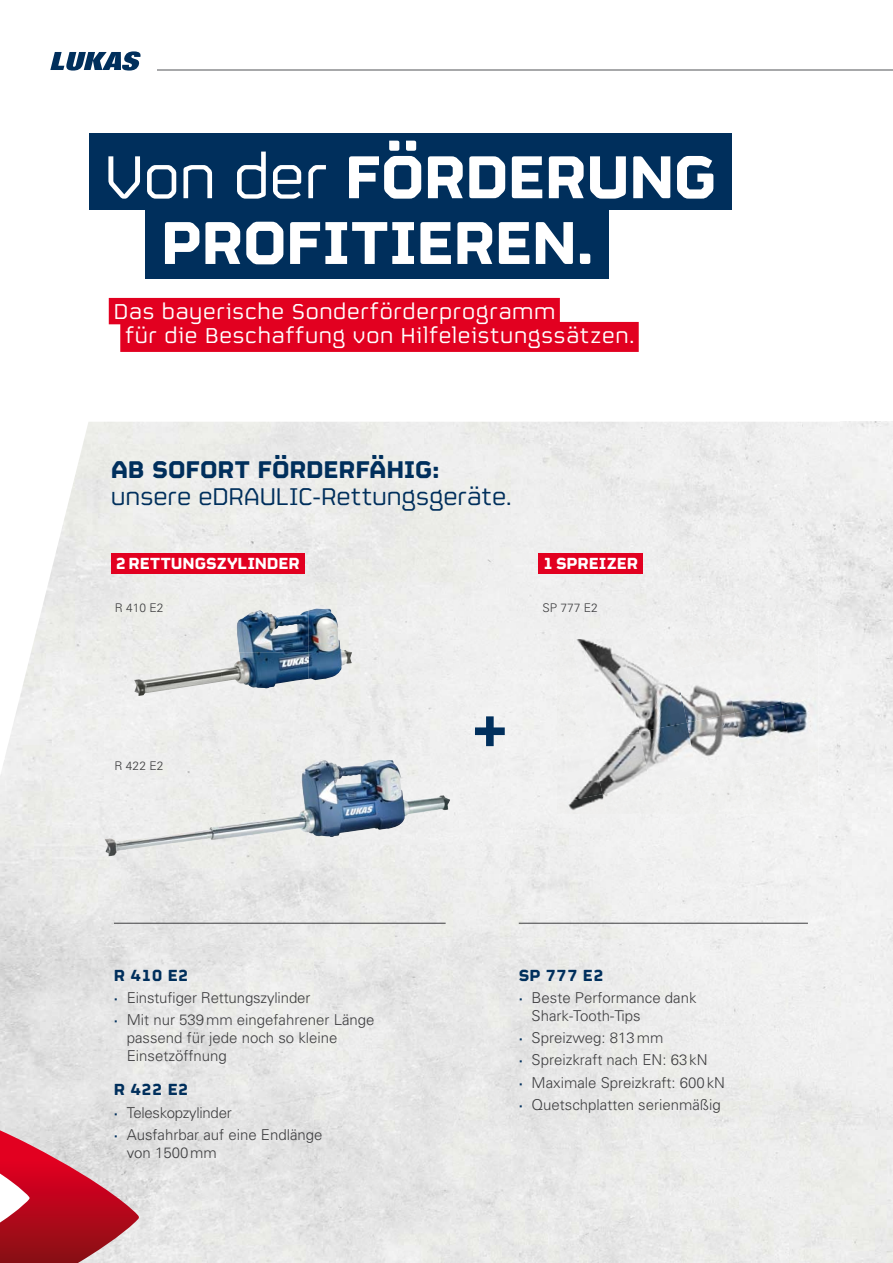
<style>
.page{position:relative;width:893px;height:1263px;background:#fff}
.page>*{position:absolute;margin:0;border:0;box-sizing:border-box;transform-origin:0 0}
.t1{font:700 67.5px/65.7px "FS Sinclair";letter-spacing:-.015em;color:#fff}
.t2{font:27px "FS Sinclair";letter-spacing:-.005em;color:#002f5c}
.t3{font:700 27px "FS Sinclair";letter-spacing:-.005em;color:#002f5c}
.t4{font:24px/24px "FS Sinclair";letter-spacing:.03em;color:#fff}
.t5{font:700 18px "FS Sinclair";letter-spacing:-.005em;color:#fff}
.t6{font:700 18px "FS Sinclair";color:#002f5c}
.t7{font:300 15px/22.2px "Univers";color:#3e3e40}
.t8{font:300 12px "Univers";color:#3e3e40}
.s1{font-weight:400}
.s2{font-weight:700;color:#002f5c}
</style>
<div class="page">
<div style="left:52px;top:422px;width:788px;height:262px;background:#ededec"></div>
<img style="left:840px;top:422px;width:53px;height:841px">
<img style="left:0;top:566px;width:53px;height:564px">
<img style="left:52px;top:684px;width:526px;height:579px">
<hr style="left:157px;top:69px;width:736px;height:2px;background:#a7a8aa">
<hr style="left:114px;top:923px;width:332px;height:1px;background:#3e3e40">
<hr style="left:519px;top:923px;width:289px;height:1px;background:#3e3e40">
<div style="left:89px;top:133px;width:643px;height:77px;background:#002f5c"></div>
<div style="left:146px;top:207px;width:463px;height:72px;background:#002f5c"></div>
<div style="left:111px;top:553px;width:194px;height:20px;background:#e20020"></div>
<img style="left:237px;top:610px;width:72px;height:42px">
<img style="left:309px;top:608px;width:43px;height:72px">
<img style="left:134px;top:668px;width:87px;height:28px">
<img style="left:221px;top:652px;width:88px;height:37px">
<img style="left:105px;top:759px;width:276px;height:97px">
<div style="left:538px;top:553px;width:105px;height:20px;background:#e20020"></div>
<img style="left:557px;top:639px;width:14px;height:50px">
<img style="left:571px;top:639px;width:50px;height:50px">
<img style="left:621px;top:639px;width:49px;height:40px">
<img style="left:670px;top:639px;width:50px;height:31px">
<img style="left:720px;top:639px;width:49px;height:21px">
<img style="left:769px;top:639px;width:49px;height:12px">
<img style="left:557px;top:689px;width:24px;height:52px">
<img style="left:581px;top:679px;width:48px;height:62px">
<img style="left:629px;top:670px;width:47px;height:62px">
<img style="left:676px;top:660px;width:48px;height:62px">
<img style="left:724px;top:651px;width:47px;height:62px">
<div style="left:771px;top:642px;width:47px;height:62px;background:#f0f0f0"></div>
<div style="left:557px;top:741px;width:35px;height:53px;background:#f0f0ef"></div>
<img style="left:592px;top:732px;width:47px;height:62px">
<img style="left:639px;top:722px;width:48px;height:62px">
<img style="left:687px;top:713px;width:47px;height:62px">
<img style="left:734px;top:704px;width:48px;height:62px">
<img style="left:782px;top:696px;width:36px;height:60px">
<img style="left:557px;top:794px;width:45px;height:20px">
<img style="left:602px;top:784px;width:48px;height:30px">
<div style="left:650px;top:775px;width:47px;height:39px;background:#f0f0f0"></div>
<div style="left:697px;top:766px;width:48px;height:48px;background:#f0f0f0"></div>
<div style="left:745px;top:756px;width:58px;height:58px;background:#f0f0ef"></div>
<div style="left:792px;top:751px;width:26px;height:58px;background:#f0f0ef"></div>
<svg style="left:475px;top:716px;width:30px;height:30px"></svg>
<div style="left:109px;top:298px;width:451px;height:26px;background:#e20020"></div>
<div style="left:120px;top:322px;width:519px;height:30px;background:#e20020"></div>
<svg style="left:50px;top:51px;width:91px;height:20px"></svg>
<svg style="left:0;top:1130px;width:139px;height:133px;background:#c75e6a"></svg>
<h1 class="t1" style="left:161px;top:134px;width:558px;text-indent:-56px"><span class="s1">Von der</span> FÖRDERUNG<br>PROFITIEREN.</h1>
<h3 class="t4" style="left:125px;top:297px;width:510px;text-indent:-12px">Das bayerische Sonderförderprogramm<br>für die Beschaffung von Hilfeleistungssätzen.</h3>
<h2 class="t3" style="left:111px;top:446px;width:330px">AB SOFORT FÖRDERFÄHIG:</h2>
<h2 class="t2" style="left:111px;top:476px;width:402px">unsere eDRAULIC-Rettungsgeräte.</h2>
<p class="t5" style="left:115px;top:548px;width:186px">2 RETTUNGSZYLINDER</p>
<p class="t8" style="left:115px;top:601px;width:50px">R 410 E2</p>
<p class="t5" style="left:543px;top:548px;width:97px">1 SPREIZER</p>
<p class="t8" style="left:542px;top:600px;width:57px">SP 777 E2</p>
<p class="t8" style="left:115px;top:758px;width:50px">R 422 E2</p>
<p class="t6" style="left:114px;top:959px;width:76px">R 410 E2</p>
<p class="t7" style="left:114px;top:986px;width:262px"><span class="s2">·</span> Einstufiger Rettungszylinder<br><span class="s2">·</span> Mit nur 539 mm eingefahrener Länge</p>
<p class="t7" style="left:127px;top:1028px;width:212px;line-height:18px">passend für jede noch so kleine<br>Einsetzöffnung</p>
<p class="t6" style="left:114px;top:1074px;width:76px">R 422 E2</p>
<p class="t7" style="left:114px;top:1101px;width:210px"><span class="s2">·</span> Teleskopzylinder<br><span class="s2">·</span> Ausfahrbar auf eine Endlänge</p>
<p class="t7" style="left:127px;top:1141px;width:92px">von 1500 mm</p>
<p class="t6" style="left:519px;top:959px;width:87px">SP 777 E2</p>
<p class="t7" style="left:531px;top:988px;width:167px;line-height:18px;text-indent:-13px"><span class="s2">·</span> Beste Performance dank<br>Shark-Tooth-Tips</p>
<p class="t7" style="left:519px;top:1026px;width:208px"><span class="s2">·</span> Spreizweg: 813 mm<br><span class="s2">·</span> Spreizkraft nach EN: 63 kN<br><span class="s2">·</span> Maximale Spreizkraft: 600 kN <span class="s2">·</span> Quetschplatten serienmäßig</p>
</div>
